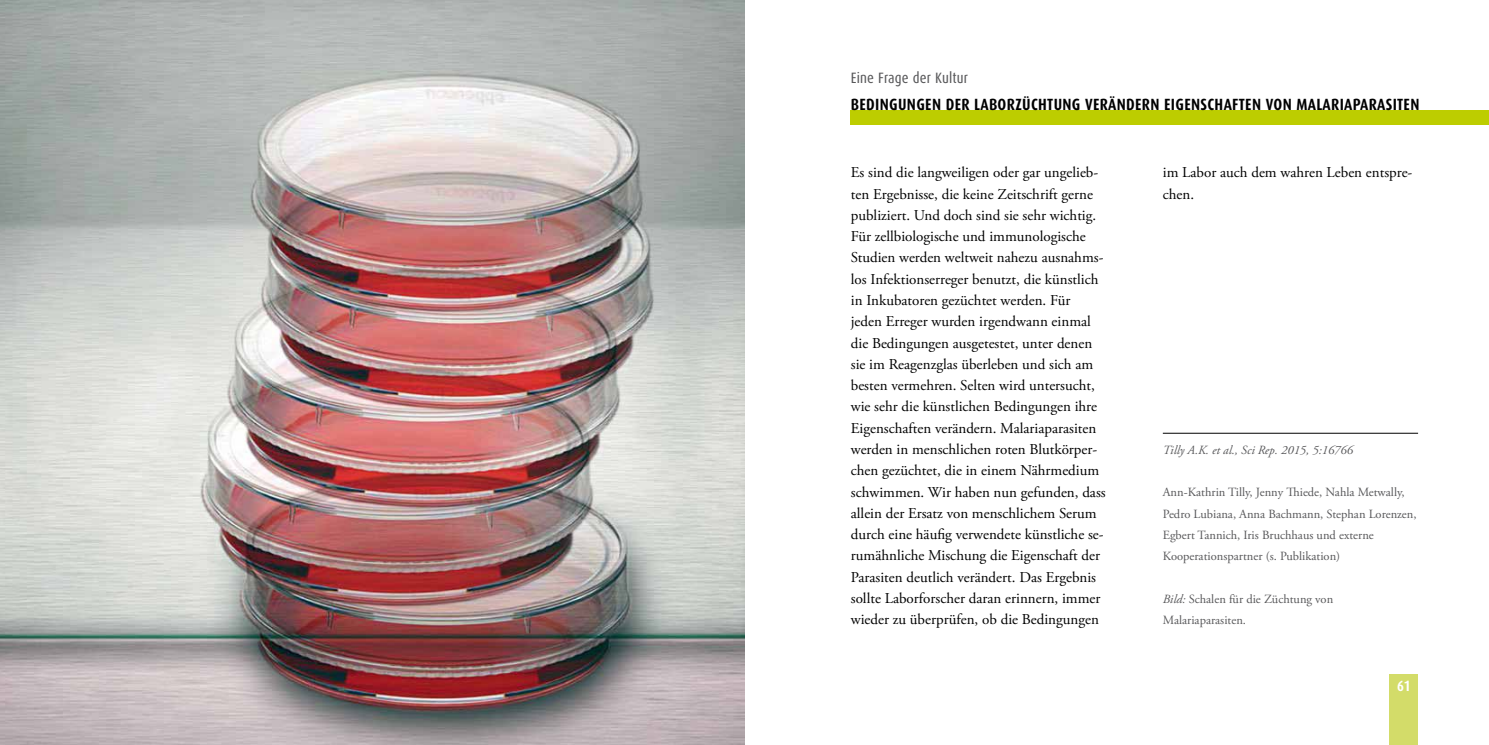
<style>
.page{position:relative;width:1489px;height:745px;background:#fff}
.page>*{position:absolute;margin:0;border:0;box-sizing:border-box;transform-origin:0 0}
.t1{font:700 16.25px "Dax Condensed";letter-spacing:.02em;color:#000}
.t2{font:15px/21.2px "Adobe Garamond Pro";color:#000}
.t3{font:15px "Dax Condensed";letter-spacing:.01em;color:#58585a}
.t4{font:700 15px "Dax Condensed";color:#fff}
.t5{font:12.5px/21.2px "Adobe Garamond Pro";color:#58585a}
.t6{font:italic 12.5px "Adobe Garamond Pro";color:#58585a}
.s1{font-style:italic}
</style>
<div class="page">
<hr style="left:1162px;top:432px;width:255px;height:1px;background:#000">
<div style="left:1389px;top:673px;width:28px;height:71px;background:#d3dc69"></div>
<div style="left:850px;top:110px;width:638px;height:14px;background:#bdcd00"></div>
<img style="left:0;top:0;width:744px;height:744px">
<p class="t3" style="left:850px;top:69px;width:119px">Eine Frage der Kultur</p>
<p class="t1" style="left:850px;top:95px;width:570px">BEDINGUNGEN DER LABORZÜCHTUNG VERÄNDERN EIGENSCHAFTEN VON MALARIAPARASITEN</p>
<p class="t2" style="left:850px;top:162px;width:256px">Es sind die langweiligen oder gar ungelieb&shy;ten Ergebnisse, die keine Zeitschrift gerne publiziert. Und doch sind sie sehr wichtig.<br>Für zellbiologische und immunologische Studien werden weltweit nahezu ausnahms&shy;los Infektionserreger benutzt, die künstlich in Inkubatoren gezüchtet werden. Für<br>jeden Erreger wurden irgendwann einmal die Bedingungen ausgetestet, unter denen sie im Reagenzglas überleben und sich am besten vermehren. Selten wird untersucht, wie sehr die künstlichen Bedingungen ihre Eigenschaften verändern. Malariaparasiten werden in menschlichen roten Blutkörper&shy;chen gezüchtet, die in einem Nährmedium schwimmen. Wir haben nun gefunden, dass allein der Ersatz von menschlichem Serum durch eine häufig verwendete künstliche se&shy;rumähnliche Mischung die Eigenschaft der Parasiten deutlich verändert. Das Ergebnis sollte Laborforscher daran erinnern, immer wieder zu überprüfen, ob die Bedingungen</p>
<p class="t2" style="left:1162px;top:162px;width:251px">im Labor auch dem wahren Leben entspre&shy;chen.</p>
<p class="t6" style="left:1162px;top:442px;width:192px">Tilly A.K. et al., Sci Rep. 2015, 5:16766</p>
<p class="t5" style="left:1162px;top:482px;width:255px">Ann-Kathrin Tilly, Jenny Thiede, Nahla Metwally, Pedro Lubiana, Anna Bachmann, Stephan Lorenzen, Egbert Tannich, Iris Bruchhaus und externe Kooperationspartner (s. Publikation)</p>
<p class="t5" style="left:1162px;top:588px;width:172px"><span class="s1">Bild:</span> Schalen für die Züchtung von<br>Malariaparasiten.</p>
<p class="t4" style="left:1396px;top:677px;width:15px">61</p>
</div>
